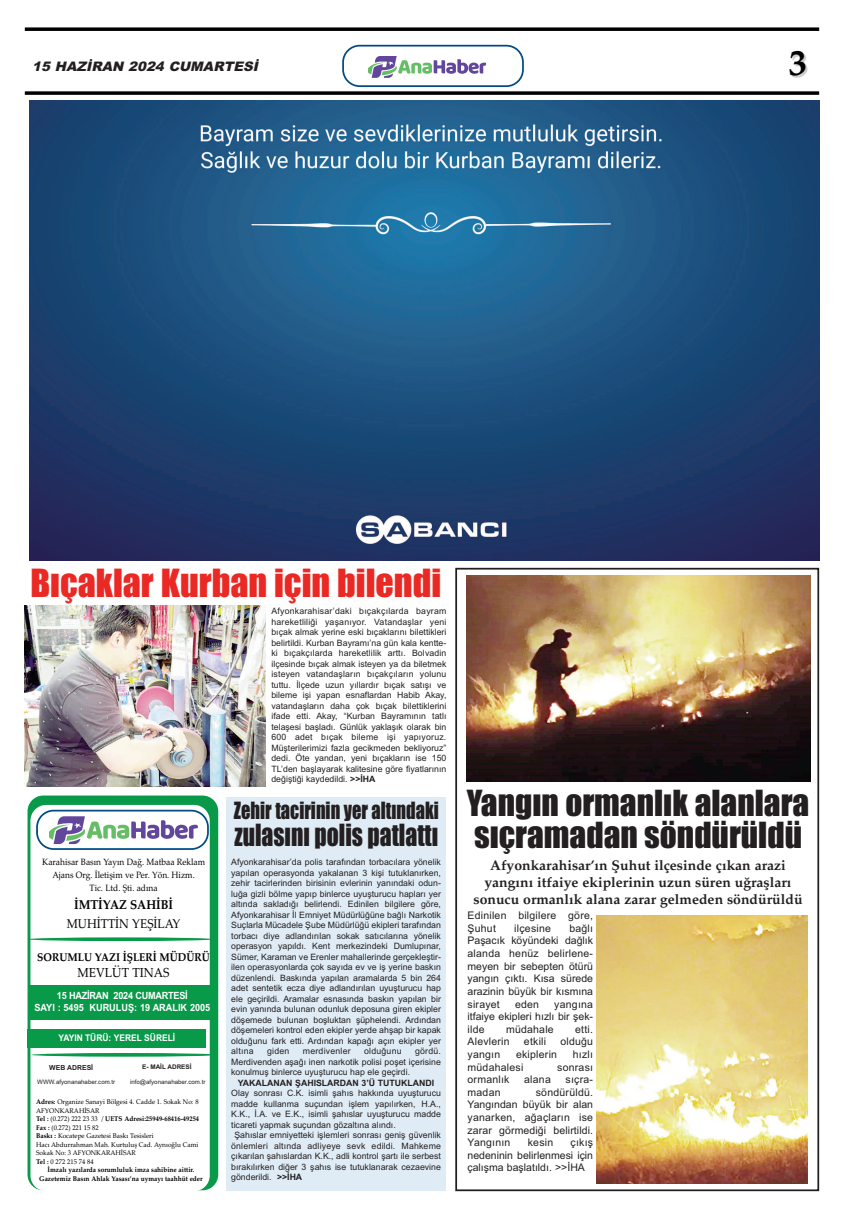
<style>
.page{position:relative;width:844px;height:1216px;background:#fff}
.page>*{position:absolute;margin:0;border:0;box-sizing:border-box;transform-origin:0 0}
.t1{font:700 36.57px "Palatino";color:#000}
.t2{font:35.88px "Impact";color:#ea2924}
.t3{font:33.25px/32.4px "Impact";color:#231f20}
.t4{font:28.18px "Impact";color:#231f20;scale:.84 1}
.t5{font:21.96px "Impact";color:#231f20;scale:.84 1}
.t6{font:700 14px/17px "Palatino";color:#231f20;text-align:center}
.t7{font:italic 900 13.12px "Arial";color:#231f20}
.t8{font:13.04px "Palatino Linotype";color:#000;scale:.92 1}
.t9{font:12.78px "Palatino Linotype";color:#000;scale:.92 1}
.t10{font:700 12.78px "Palatino Linotype";color:#000;scale:.92 1}
.t11{font:700 11.2px "Palatino Linotype";color:#000;scale:.92 1}
.t12{font:10.5px/12.6px "Arial";letter-spacing:.02em;color:#231f20;text-align:justify}
.t13{font:700 9.97px/11.9px "Arial";color:#fff;text-align:center;scale:.92 1}
.t14{font:700 9.19px "Arial";color:#fff;scale:.92 1}
.t15{font:9.1px/13px "Palatino Linotype";color:#000;text-align:center;scale:.92 1}
.t16{font:8.75px/10.5px "Arial";color:#231f20;text-align:justify}
.t17{font:700 8.75px "Arial";color:#231f20}
.t18{font:8.75px "Arial";letter-spacing:.02em;color:#231f20}
.t19{font:700 6.91px "Arial";color:#231f20}
.t20{font:6.83px/8.6px "Palatino Linotype";color:#000;scale:.96 1}
.t21{font:700 6.83px/8.6px "Palatino Linotype";color:#000;text-align:center;scale:.96 1}
.t22{font:700 6.39px "Arial";color:#231f20}
.t23{font:6.12px "Arial";color:#231f20}
.s1{font-weight:700}
</style>
<div class="page">
<svg style="left:342px;top:45px;width:181px;height:42px"></svg>
<img style="left:369px;top:54px;width:116px;height:26px">
<svg style="left:25px;top:91px;width:794px;height:4px;background:#1f1f1f"></svg>
<svg style="left:25px;top:27px;width:794px;height:4px;background:#1f1f1f"></svg>
<div style="left:28px;top:795px;width:190px;height:395px;background:#089a49;border-radius:16px"></div>
<div style="left:30px;top:804px;width:180px;height:387px;background:#fff;border-radius:16px"></div>
<svg style="left:36px;top:809px;width:173px;height:40px"></svg>
<div style="left:31px;top:985px;width:183px;height:35px;background:#089a49"></div>
<div style="left:28px;top:1028px;width:178px;height:19px;background:#089a49"></div>
<svg style="left:32px;top:1052px;width:186px;height:4px"></svg>
<svg style="left:28px;top:937px;width:186px;height:4px"></svg>
<img style="left:30px;top:101px;width:789px;height:459px">
<img style="left:25px;top:605px;width:240px;height:182px">
<div style="left:455px;top:568px;width:364px;height:623px;border:2px solid #231f20"></div>
<img style="left:466px;top:575px;width:344px;height:206px">
<img style="left:596px;top:915px;width:211px;height:268px">
<div style="left:226px;top:797px;width:220px;height:394px;background:#dfecf5"></div>
<h3 class="t7" style="left:32px;top:58px;width:231px">15 HAZİRAN 2024 CUMARTESİ</h3>
<h1 class="t1" style="left:788px;top:41px;width:20px">3</h1>
<h2 class="t2" style="left:30px;top:563px;width:412px">Bıçaklar Kurban için bilendi</h2>
<p class="t15" style="left:42px;top:855px;width:178px">Karahisar Basın Yayın Dağ. Matbaa Reklam<br>Ajans Org. İletişim ve Per. Yön. Hizm.<br>Tic. Ltd. Şti. adına</p>
<h3 class="t10" style="left:74px;top:897px;width:109px">İMTİYAZ SAHİBİ</h3>
<h3 class="t9" style="left:67px;top:916px;width:125px">MUHİTTİN YEŞİLAY</h3>
<p class="t11" style="left:37px;top:950px;width:189px">SORUMLU YAZI İŞLERİ MÜDÜRÜ</p>
<h3 class="t8" style="left:77px;top:964px;width:101px">MEVLÜT TINAS</h3>
<p class="t13" style="left:34px;top:990px;width:193px">15 HAZİRAN 2024 CUMARTESİ<br>SAYI : 5495 KURULUŞ: 19 ARALIK 2005</p>
<p class="t14" style="left:58px;top:1032px;width:128px">YAYIN TÜRÜ: YEREL SÜRELİ</p>
<p class="t19" style="left:49px;top:1063px;width:45px">WEB ADRESİ</p>
<p class="t23" style="left:37px;top:1078px;width:79px">WWW.afyonanahaber.com.tr</p>
<p class="t22" style="left:142px;top:1062px;width:51px">E- MAİL ADRESİ</p>
<p class="t23" style="left:130px;top:1078px;width:77px">info@afyonanahaber.com.tr</p>
<p class="t20" style="left:36px;top:1097px;width:171px"><span class="s1">Adres:</span> Organize Sanayi Bölgesi 4. Cadde 1. Sokak No: 8<br>AFYONKARAHİSAR<br><span class="s1">Tel :</span> (0.272) 222 23 33 / <span class="s1">UETS Adresi:25949-68416-49254<br>Fax :</span> (0.272) 221 15 82<br><span class="s1">Baskı :</span> Kocatepe Gazetesi Baskı Tesisleri<br>Hacı Abdurrahman Mah. Kurtuluş Cad. Aynıoğlu Cami Sokak No: 3 AFYONKARAHİSAR<br><span class="s1">Tel :</span> 0 272 215 74 84</p>
<p class="t21" style="left:39px;top:1165px;width:172px">İmzalı yazılarda sorumluluk imza sahibine aittir.<br>Gazetemiz Basın Ahlak Yasası’na uymayı taahhüt eder</p>
<p class="t16" style="left:271px;top:606px;width:176px">Afyonkarahisar’daki bıçakçılarda bayram hareketliliği yaşanıyor. Vatandaşlar yeni bıçak almak yerine eski bıçaklarını bilettikleri belirtildi. Kurban Bayramı’na gün kala kentte&shy;ki bıçakçılarda hareketlilik arttı. Bolvadin ilçesinde bıçak almak isteyen ya da biletmek isteyen vatandaşların bıçakçıların yolunu tuttu. İlçede uzun yıllardır bıçak satışı ve bileme işi yapan esnaflardan Habib Akay, vatandaşların daha çok bıçak bilettiklerini ifade etti. Akay, “Kurban Bayramının tatlı telaşesi başladı. Günlük yaklaşık olarak bin 600 adet bıçak bileme işi yapıyoruz.<br>Müşterilerimizi fazla gecikmeden bekliyoruz” dedi. Öte yandan, yeni bıçakların ise 150<br>TL’den başlayarak kalitesine göre fiyatlarının değiştiği kaydedildi. <span class="s1">&gt;&gt;İHA</span></p>
<h3 class="t5" style="left:234px;top:798px;width:245px">Zehir tacirinin yer altındaki</h3>
<h3 class="t4" style="left:234px;top:819px;width:244px">zulasını polis patlattı</h3>
<p class="t16" style="left:231px;top:857px;width:211px">Afyonkarahisar’da polis tarafından torbacılara yönelik yapılan operasyonda yakalanan 3 kişi tutuklanırken, zehir tacirlerinden birisinin evlerinin yanındaki odun&shy;luğa gizli bölme yapıp binlerce uyuşturucu hapları yer altında sakladığı belirlendi. Edinilen bilgilere göre, Afyonkarahisar İl Emniyet Müdürlüğüne bağlı Narkotik Suçlarla Mücadele Şube Müdürlüğü ekipleri tarafından torbacı diye adlandırılan sokak satıcılarına yönelik operasyon yapıldı. Kent merkezindeki Dumlupınar, Sümer, Karaman ve Erenler mahallerinde gerçekleştir&shy;ilen operasyonlarda çok sayıda ev ve iş yerine baskın düzenlendi. Baskında yapılan aramalarda 5 bin 264 adet sentetik ecza diye adlandırılan uyuşturucu hap ele geçirildi. Aramalar esnasında baskın yapılan bir evin yanında bulunan odunluk deposuna giren ekipler döşemede bulunan boşluktan şüphelendi. Ardından döşemeleri kontrol eden ekipler yerde ahşap bir kapak olduğunu fark etti. Ardından kapağı açın ekipler yer altına</p>
<p class="t16" style="left:231px;top:1046px;width:211px;text-indent:184px">gördü.<br>Merdivenden aşağı inen narkotik polisi poşet içerisine konulmuş binlerce uyuşturucu hap ele geçirdi.</p>
<p class="t17" style="left:238px;top:1077px;width:198px">YAKALANAN ŞAHISLARDAN 3’Ü TUTUKLANDI</p>
<p class="t16" style="left:231px;top:1088px;width:211px">Olay sonrası C.K. isimli şahıs hakkında uyuşturucu</p>
<p class="t16" style="left:231px;top:1098px;width:211px">madde kullanma suçundan işlem yapılırken, H.A.,</p>
<p class="t16" style="left:231px;top:1109px;width:211px">K.K., İ.A. ve E.K., isimli şahıslar uyuşturucu madde</p>
<p class="t16" style="left:231px;top:1119px;width:166px">ticareti yapmak suçundan gözaltına alındı.</p>
<p class="t16" style="left:234px;top:1130px;width:208px">Şahıslar emniyetteki işlemleri sonrası geniş güvenlik</p>
<p class="t16" style="left:231px;top:1140px;width:211px">önlemleri altında adliyeye sevk edildi. Mahkeme</p>
<p class="t16" style="left:231px;top:1151px;width:211px">çıkarılan şahıslardan K.K., adli kontrol şartı ile serbest</p>
<p class="t16" style="left:231px;top:1161px;width:211px">bırakılırken diğer 3 şahıs ise tutuklanarak cezaevine</p>
<p class="t16" style="left:231px;top:1172px;width:73px">gönderildi. <span class="s1">&gt;&gt;İHA</span></p>
<p class="t16" style="left:267px;top:1046px;width:24px">giden</p>
<p class="t18" style="left:303px;top:1046px;width:49px">merdivenler</p>
<p class="t18" style="left:364px;top:1046px;width:39px">olduğunu</p>
<h3 class="t3" style="left:466px;top:788px;width:344px">Yangın ormanlık alanlara sıçramadan söndürüldü</h3>
<h3 class="t6" style="left:473px;top:856px;width:330px">Afyonkarahisar’ın Şuhut ilçesinde çıkan arazi yangını itfaiye ekiplerinin uzun süren uğraşları sonucu ormanlık alana zarar gelmeden söndürüldü</h3>
<p class="t12" style="left:467px;top:909px;width:127px">Edinilen bilgilere göre,<br>Şuhut</p>
<p class="t12" style="left:467px;top:921px;width:127px;text-indent:102px">bağlı Paşacık köyündeki dağlık alanda henüz belirlene&shy;meyen bir sebepten ötürü yangın çıktı. Kısa sürede arazinin büyük bir kısmına sirayet</p>
<p class="t12" style="left:514px;top:921px;width:38px">ilçesine</p>
<p class="t12" style="left:515px;top:997px;width:26px">eden</p>
<p class="t12" style="left:467px;top:997px;width:127px;text-indent:87px">yangına itfaiye ekipleri hızlı bir şek&shy;ilde</p>
<p class="t12" style="left:506px;top:1022px;width:49px">müdahale</p>
<p class="t12" style="left:575px;top:1022px;width:19px">etti.</p>
<p class="t12" style="left:467px;top:1035px;width:44px">Alevlerin</p>
<p class="t12" style="left:524px;top:1035px;width:24px">etkili</p>
<p class="t12" style="left:560px;top:1035px;width:34px">olduğu</p>
<p class="t12" style="left:467px;top:1047px;width:34px">yangın</p>
<p class="t12" style="left:516px;top:1047px;width:42px">ekiplerin</p>
<p class="t12" style="left:572px;top:1047px;width:22px">hızlı</p>
<p class="t12" style="left:467px;top:1060px;width:57px">müdahalesi</p>
<p class="t12" style="left:557px;top:1060px;width:37px">sonrası</p>
<p class="t12" style="left:467px;top:1073px;width:43px">ormanlık</p>
<p class="t12" style="left:524px;top:1073px;width:28px">alana</p>
<p class="t12" style="left:565px;top:1073px;width:29px">sıçra-</p>
<p class="t12" style="left:467px;top:1085px;width:35px">madan</p>
<p class="t12" style="left:467px;top:1085px;width:127px;text-indent:68px">söndürüldü.<br>Yangından büyük bir alan yanarken, ağaçların ise zarar görmediği belirtildi.<br>Yangının</p>
<p class="t12" style="left:467px;top:1136px;width:127px;text-indent:103px">çıkış nedeninin belirlenmesi için çalışma başlatıldı. &gt;&gt;İHA</p>
<p class="t12" style="left:527px;top:1136px;width:27px">kesin</p>
</div>
